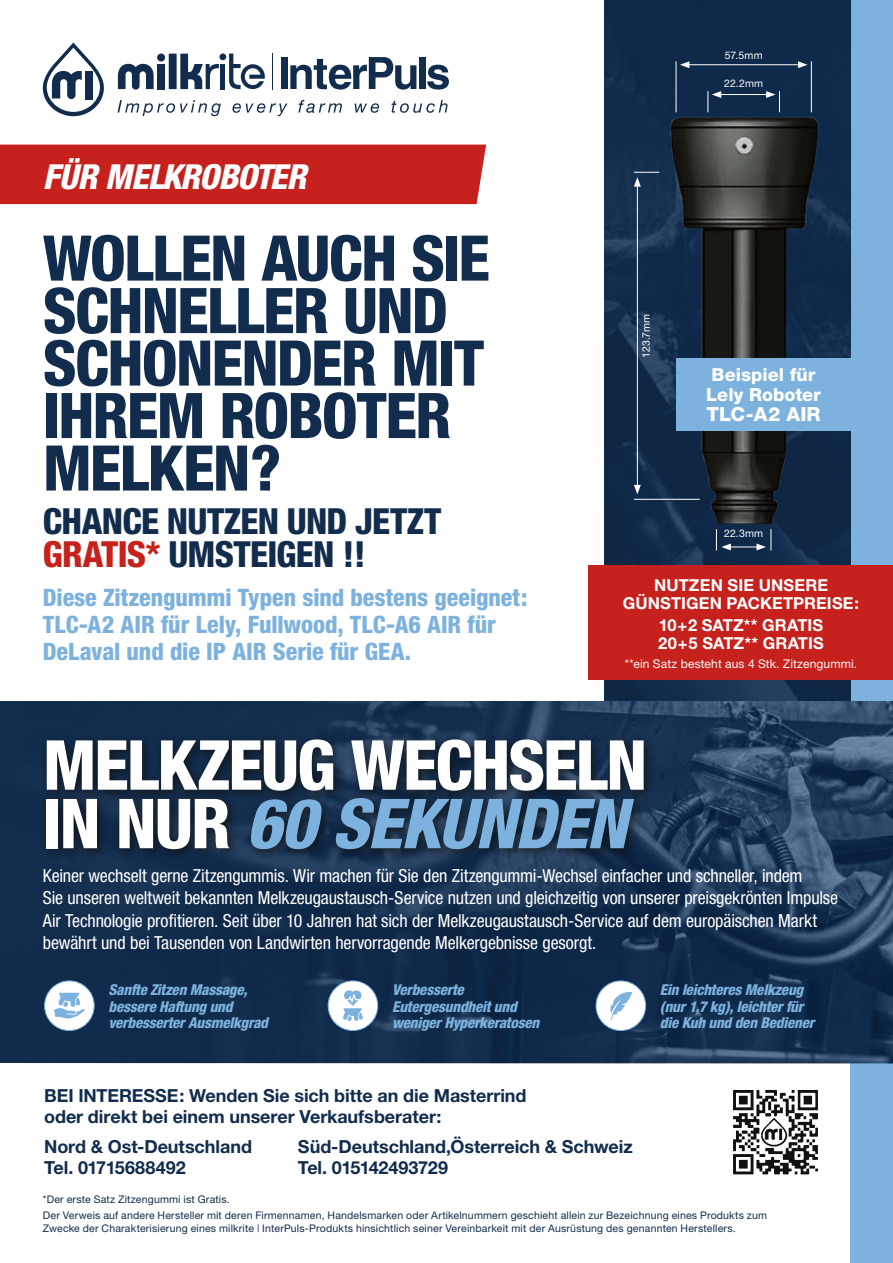
<style>
.page{position:relative;width:893px;height:1263px;background:#fff}
.page>*{position:absolute;margin:0;border:0;box-sizing:border-box;transform-origin:0 0}
.t1{font:800 condensed 69px/58.5px "Helvetica Neue";letter-spacing:-.025em;color:#fff}
.t2{font:800 condensed 63px/52.5px "Helvetica Neue";letter-spacing:-.025em;color:#122c4d}
.t3{font:800 condensed 36px/33px "Helvetica Neue";letter-spacing:-.02em;color:#122c4d}
.t4{font:italic 800 condensed 34.5px "Helvetica Neue";letter-spacing:-.02em;color:#fff}
.t5{font:800 condensed 24px/27px "Helvetica Neue";color:#7db2de}
.t6{font:800 19.5px "Helvetica Neue";letter-spacing:.005em;color:#fff}
.t7{font:condensed 18px/22.5px "Helvetica Neue";letter-spacing:-.01em;color:#fff}
.t8{font:700 18px/21.6px "Helvetica Neue";letter-spacing:-.005em;color:#122c4d}
.t9{font:800 18px/20.2px "Helvetica Neue";color:#fff}
.t10{font:700 16.5px/18px "Helvetica Neue";letter-spacing:.01em;color:#fff;text-align:center}
.t11{font:italic 800 condensed 15px/16.5px "Helvetica Neue";letter-spacing:-.015em;color:#7db2de}
.t12{font:12px "Helvetica Neue";letter-spacing:.015em;color:#fff}
.t13{font:10.5px/16.8px "Helvetica Neue";letter-spacing:.02em;color:#122c4d}
.t14{font:10.5px "Helvetica Neue";letter-spacing:.01em;color:#fff}
.s1{color:#c6211c}
.s2{font-style:italic;color:#7db2de}
</style>
<div class="page">
<div style="left:851px;top:0;width:42px;height:1263px;background:#7db2de"></div>
<div style="left:0;top:145px;width:486px;height:59px;background:#c6211c"></div>
<img style="left:604px;top:0;width:247px;height:702px">
<img style="left:651px;top:97px;width:184px;height:449px">
<div style="left:676px;top:358px;width:217px;height:72px;background:#7db2de"></div>
<img style="left:0;top:702px;width:893px;height:361px">
<div style="left:589px;top:566px;width:304px;height:114px;background:#c6211c"></div>
<svg style="left:118px;top:64px;width:36px;height:26px"></svg>
<svg style="left:169px;top:54px;width:50px;height:35px"></svg>
<div style="left:157px;top:53px;width:8px;height:8px;background:#122c4d;border-radius:50%"></div>
<div style="left:219px;top:53px;width:7px;height:7px;background:#122c4d;border-radius:50%"></div>
<div style="left:157px;top:64px;width:8px;height:25px;background:#122c4d"></div>
<hr style="left:221px;top:64px;width:4px;height:25px;background:#122c4d">
<svg style="left:229px;top:53px;width:36px;height:36px"></svg>
<hr style="left:272px;top:53px;width:1px;height:37px;background:#122c4d">
<div style="left:281px;top:57px;width:7px;height:32px;background:#122c4d"></div>
<svg style="left:290px;top:57px;width:126px;height:33px"></svg>
<div style="left:419px;top:57px;width:6px;height:32px;background:#122c4d"></div>
<svg style="left:427px;top:65px;width:22px;height:25px"></svg>
<svg style="left:118px;top:100px;width:329px;height:16px"></svg>
<svg style="left:43px;top:43px;width:61px;height:73px"></svg>
<div style="left:86px;top:71px;width:7px;height:28px;background:#122c4d"></div>
<hr style="left:676px;top:61px;width:1px;height:51px;background:#fff">
<hr style="left:811px;top:61px;width:1px;height:51px;background:#fff">
<hr style="left:634px;top:499px;width:66px;height:1px;background:#fff">
<hr style="left:687px;top:64px;width:113px;height:1px;background:#fff">
<svg style="left:680px;top:61px;width:9px;height:7px"></svg>
<svg style="left:798px;top:61px;width:9px;height:7px"></svg>
<hr style="left:719px;top:94px;width:49px;height:1px;background:#fff">
<svg style="left:708px;top:91px;width:13px;height:21px"></svg>
<svg style="left:766px;top:91px;width:14px;height:21px"></svg>
<hr style="left:728px;top:547px;width:31px;height:1px;background:#fff">
<svg style="left:716px;top:529px;width:15px;height:21px"></svg>
<svg style="left:756px;top:529px;width:16px;height:21px"></svg>
<hr style="left:637px;top:184px;width:1px;height:303px;background:#fff">
<svg style="left:634px;top:172px;width:25px;height:15px"></svg>
<svg style="left:634px;top:485px;width:7px;height:9px"></svg>
<div style="left:41px;top:733px;width:615px;height:128px;background:#11110f;opacity:.75"></div>
<div style="left:596px;top:981px;width:50px;height:49px;background:#fff;border-radius:50%"></div>
<div style="left:596px;top:980px;width:50px;height:51px;border:1px solid #7db2de;border-radius:50%"></div>
<svg style="left:610px;top:991px;width:22px;height:29px"></svg>
<div style="left:328px;top:981px;width:50px;height:49px;background:#fff;border-radius:50%"></div>
<div style="left:328px;top:980px;width:50px;height:51px;border:1px solid #7db2de;border-radius:50%"></div>
<svg style="left:343px;top:990px;width:20px;height:31px"></svg>
<div style="left:45px;top:981px;width:49px;height:49px;background:#fff;border-radius:50%"></div>
<div style="left:44px;top:980px;width:51px;height:51px;border:1px solid #7db2de;border-radius:50%"></div>
<svg style="left:54px;top:993px;width:31px;height:26px"></svg>
<img style="left:733px;top:1090px;width:85px;height:85px">
<p class="t14" style="left:725px;top:49px;width:39px">57.5mm</p>
<h3 class="t4" style="left:43px;top:156px;width:265px">FÜR MELKROBOTER</h3>
<h2 class="t2" style="left:43px;top:231px;width:449px">WOLLEN AUCH SIE<br>SCHNELLER UND<br>SCHONENDER MIT<br>IHREM ROBOTER<br>MELKEN?</h2>
<h3 class="t3" style="left:43px;top:504px;width:400px">CHANCE NUTZEN UND JETZT<br><span class="s1">GRATIS*</span> UMSTEIGEN !!</h3>
<h3 class="t5" style="left:43px;top:583px;width:486px">Diese Zitzengummi Typen sind bestens geeignet:<br>TLC-A2 AIR für Lely, Fullwood, TLC-A6 AIR für<br>DeLaval und die IP AIR Serie für GEA.</h3>
<p class="t14" style="left:724px;top:77px;width:40px">22.2mm</p>
<p class="t14" style="left:640px;top:358px;width:45px;rotate:-90deg">123.7mm</p>
<p class="t9" style="left:706px;top:364px;width:116px">Beispiel für<br>Lely Roboter</p>
<p class="t6" style="left:706px;top:403px;width:116px">TLC-A2 AIR</p>
<p class="t14" style="left:724px;top:527px;width:40px">22.3mm</p>
<p class="t10" style="left:623px;top:576px;width:238px">NUTZEN SIE UNSERE<br>GÜNSTIGEN PACKETPREISE:</p>
<p class="t10" style="left:658px;top:616px;width:167px;text-align:left">10+2 SATZ** GRATIS<br>20+5 SATZ** GRATIS</p>
<p class="t12" style="left:625px;top:656px;width:234px">**ein Satz besteht aus 4 Stk. Zitzengummi.</p>
<h1 class="t1" style="left:43px;top:735px;width:606px">MELKZEUG WECHSELN<br>IN NUR <span class="s2">60 SEKUNDEN</span></h1>
<p class="t7" style="left:43px;top:864px;width:797px">Keiner wechselt gerne Zitzengummis. Wir machen für Sie den Zitzengummi-Wechsel einfacher und schneller, indem<br>Sie unseren weltweit bekannten Melkzeugaustausch-Service nutzen und gleichzeitig von unserer preisgekrönten Impulse Air Technologie profitieren. Seit über 10 Jahren hat sich der Melkzeugaustausch-Service auf dem europäischen Markt bewährt und bei Tausenden von Landwirten hervorragende Melkergebnisse gesorgt.</p>
<p class="t11" style="left:660px;top:981px;width:156px">Ein leichteres Melkzeug (nur 1,7 kg), leichter für die Kuh und den Bediener</p>
<p class="t11" style="left:108px;top:981px;width:161px">Sanfte Zitzen Massage, bessere Haftung und verbesserter Ausmelkgrad</p>
<p class="t11" style="left:392px;top:981px;width:149px">Verbesserte<br>Eutergesundheit und weniger Hyperkeratosen</p>
<p class="t8" style="left:44px;top:1084px;width:484px">BEI INTERESSE: Wenden Sie sich bitte an die Masterrind oder direkt bei einem unserer Verkaufsberater:</p>
<p class="t8" style="left:44px;top:1135px;width:209px">Nord &amp; Ost-Deutschland<br>Tel. 01715688492</p>
<p class="t8" style="left:298px;top:1135px;width:336px">Süd-Deutschland,Österreich &amp; Schweiz<br>Tel. 015142493729</p>
<p class="t13" style="left:43px;top:1190px;width:726px">*Der erste Satz Zitzengummi ist Gratis.<br>Der Verweis auf andere Hersteller mit deren Firmennamen, Handelsmarken oder Artikelnummern geschieht allein zur Bezeichnung eines Produkts zum</p>
<p class="t13" style="left:43px;top:1220px;width:694px">Zwecke der Charakterisierung eines milkrite | InterPuls-Produkts hinsichtlich seiner Vereinbarkeit mit der Ausrüstung des genannten Herstellers.</p>
</div>
